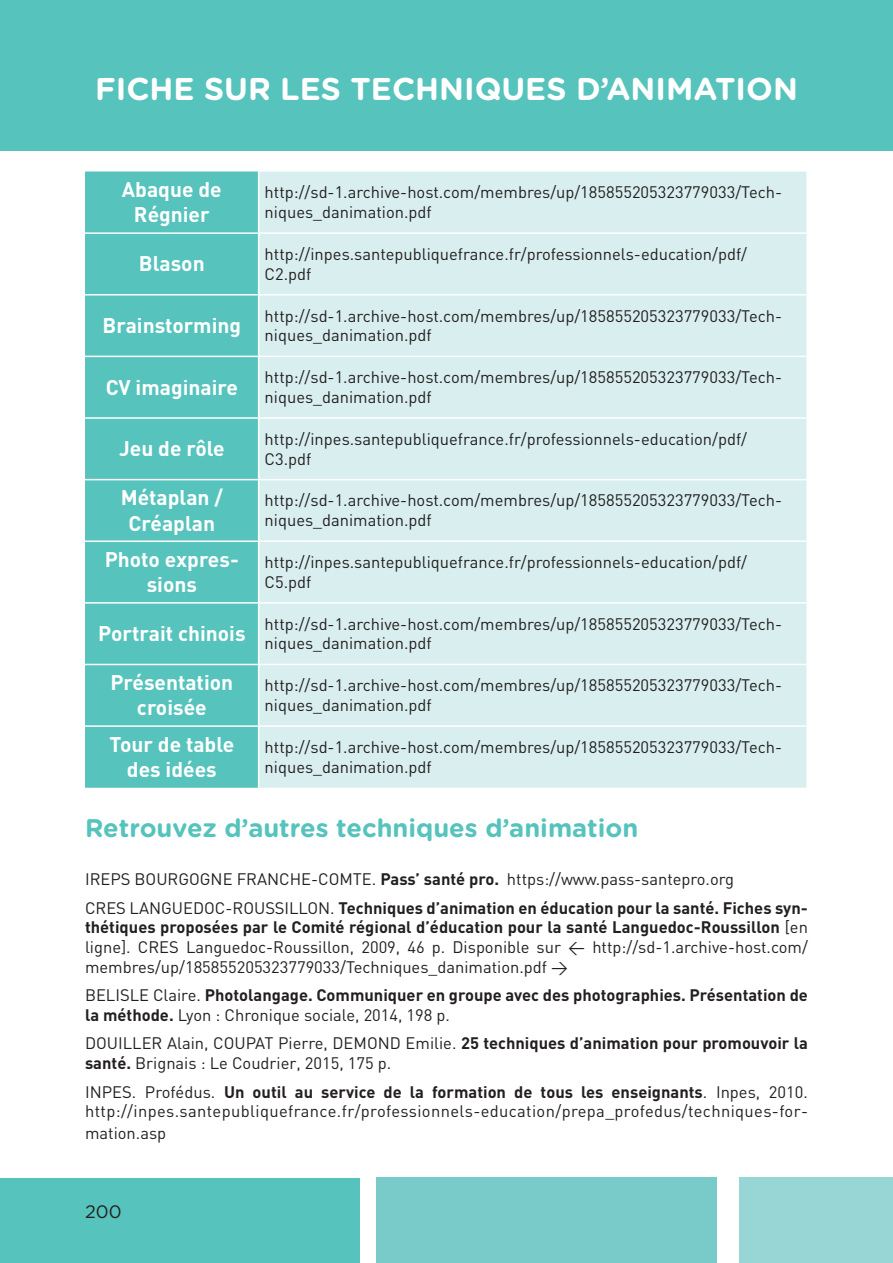
<style>
.page{position:relative;width:893px;height:1263px;background:#fff}
.page>*{position:absolute;margin:0;border:0;box-sizing:border-box;transform-origin:0 0}
.t1{font:700 31.5px "Gotham Rounded";color:#fff}
.t2{font:700 25.5px "Gotham Rounded";letter-spacing:-.015em;color:#56c3bd}
.t3{font:700 21px/25.2px "DIN";color:#fff;text-align:center}
.t4{font:18px "Gotham Rounded";color:#231f20}
.t5{font:16.5px/19.8px "DIN";color:#231f20}
.t6{font:500 16.5px/19.8px "DIN";color:#231f20}
.t7{font:500 16.5px/19.8px "DIN";letter-spacing:.025em;color:#231f20}
.t8{font:700 16.5px/19.8px "DIN";color:#231f20}
.s1{font-weight:700}
.s2{font-weight:500}
</style>
<div class="page">
<div style="left:0;top:1178px;width:359px;height:85px;background:#56c3bd"></div>
<div style="left:376px;top:1178px;width:340px;height:85px;background:#78cbc9"></div>
<div style="left:740px;top:1178px;width:153px;height:85px;background:#97d6d5"></div>
<div style="left:85px;top:171px;width:173px;height:617px;background:#56c3bd"></div>
<div style="left:259px;top:171px;width:547px;height:617px;background:#d9efef"></div>
<hr style="left:85px;top:232px;width:174px;height:2px;background:#fff">
<hr style="left:259px;top:232px;width:547px;height:2px;background:#fff">
<hr style="left:85px;top:294px;width:174px;height:1px;background:#fff">
<hr style="left:259px;top:294px;width:547px;height:1px;background:#fff">
<hr style="left:85px;top:356px;width:174px;height:1px;background:#fff">
<hr style="left:259px;top:356px;width:547px;height:1px;background:#fff">
<hr style="left:85px;top:417px;width:174px;height:2px;background:#fff">
<hr style="left:259px;top:417px;width:547px;height:2px;background:#fff">
<hr style="left:85px;top:479px;width:174px;height:1px;background:#fff">
<hr style="left:259px;top:479px;width:547px;height:1px;background:#fff">
<hr style="left:85px;top:540px;width:174px;height:2px;background:#fff">
<hr style="left:259px;top:540px;width:547px;height:2px;background:#fff">
<hr style="left:85px;top:602px;width:174px;height:2px;background:#fff">
<hr style="left:259px;top:602px;width:547px;height:2px;background:#fff">
<hr style="left:85px;top:664px;width:174px;height:1px;background:#fff">
<hr style="left:259px;top:664px;width:547px;height:1px;background:#fff">
<hr style="left:85px;top:725px;width:174px;height:2px;background:#fff">
<hr style="left:259px;top:725px;width:547px;height:2px;background:#fff">
<div style="left:0;top:0;width:893px;height:150px;background:#56c3bd"></div>
<h1 class="t1" style="left:95px;top:66px;width:704px">Fiche sur les techniques d’animation</h1>
<p class="t3" style="left:122px;top:176px;width:101px">Abaque de<br>Régnier</p>
<p class="t5" style="left:265px;top:182px;width:519px">http://sd-1.archive-host.com/membres/up/185855205323779033/Tech&shy;niques_danimation.pdf</p>
<p class="t3" style="left:139px;top:250px;width:67px">Blason</p>
<p class="t5" style="left:265px;top:244px;width:484px">http://inpes.santepubliquefrance.fr/professionnels-education/pdf/<br>C2.pdf</p>
<p class="t3" style="left:103px;top:312px;width:140px">Brainstorming</p>
<p class="t5" style="left:265px;top:305px;width:519px">http://sd-1.archive-host.com/membres/up/185855205323779033/Tech&shy;niques_danimation.pdf</p>
<p class="t3" style="left:106px;top:374px;width:134px">CV imaginaire</p>
<p class="t5" style="left:265px;top:367px;width:519px">http://sd-1.archive-host.com/membres/up/185855205323779033/Tech&shy;niques_danimation.pdf</p>
<p class="t3" style="left:119px;top:435px;width:107px">Jeu de rôle</p>
<p class="t5" style="left:265px;top:429px;width:484px">http://inpes.santepubliquefrance.fr/professionnels-education/pdf/<br>C3.pdf</p>
<p class="t3" style="left:121px;top:484px;width:104px">Métaplan /<br>Créaplan</p>
<p class="t5" style="left:265px;top:490px;width:519px">http://sd-1.archive-host.com/membres/up/185855205323779033/Tech&shy;niques_danimation.pdf</p>
<p class="t3" style="left:105px;top:546px;width:136px">Photo expres&shy;sions</p>
<p class="t5" style="left:265px;top:552px;width:484px">http://inpes.santepubliquefrance.fr/professionnels-education/pdf/<br>C5.pdf</p>
<p class="t3" style="left:98px;top:620px;width:149px">Portrait chinois</p>
<p class="t5" style="left:265px;top:613px;width:519px">http://sd-1.archive-host.com/membres/up/185855205323779033/Tech&shy;niques_danimation.pdf</p>
<p class="t3" style="left:110px;top:669px;width:124px">Présentation croisée</p>
<p class="t5" style="left:265px;top:675px;width:519px">http://sd-1.archive-host.com/membres/up/185855205323779033/Tech&shy;niques_danimation.pdf</p>
<p class="t3" style="left:109px;top:731px;width:126px">Tour de table des idées</p>
<p class="t5" style="left:265px;top:737px;width:519px">http://sd-1.archive-host.com/membres/up/185855205323779033/Tech&shy;niques_danimation.pdf</p>
<h2 class="t2" style="left:85px;top:809px;width:555px">Retrouvez d’autres techniques d’animation</h2>
<p class="t6" style="left:85px;top:865px;width:724px;line-height:28.3px">IREPS BOURGOGNE FRANCHE-COMTE. <span class="s1">Pass’ santé pro.</span> https://www.pass-santepro.org<br>CRES LANGUEDOC-ROUSSILLON. <span class="s1">Techniques d’animation en éducation pour la santé. Fiches syn-</span></p>
<p class="t6" style="left:85px;top:917px;width:724px;text-align:justify"><span class="s1">thétiques proposées par le Comité régional d’éducation pour la santé Languedoc-Roussillon</span> [en ligne]. CRES Languedoc-Roussillon, 2009, 46 p. Disponible sur &lt; http://sd-1.archive-host.com/ membres/up/185855205323779033/Techniques_danimation.pdf &gt;</p>
<p class="t8" style="left:85px;top:985px;width:724px"><span class="s2">BELISLE Claire.</span> Photolangage. Communiquer en groupe avec des photographies. Présentation de la méthode. <span class="s2">Lyon : Chronique sociale, 2014, 198 p.</span></p>
<p class="t6" style="left:85px;top:1033px;width:724px">DOUILLER Alain, COUPAT Pierre, DEMOND Emilie. <span class="s1">25 techniques d’animation pour promouvoir la santé.</span> Brignais : Le Coudrier, 2015, 175 p.</p>
<p class="t7" style="left:85px;top:1081px;width:724px">INPES. Profédus. <span class="s1">Un outil au service de la formation de tous les enseignants</span>. Inpes, 2010. http://inpes.santepubliquefrance.fr/professionnels-education/prepa_profedus/techniques-for-</p>
<p class="t6" style="left:85px;top:1123px;width:83px">mation.asp</p>
<p class="t4" style="left:85px;top:1199px;width:38px">200</p>
</div>
